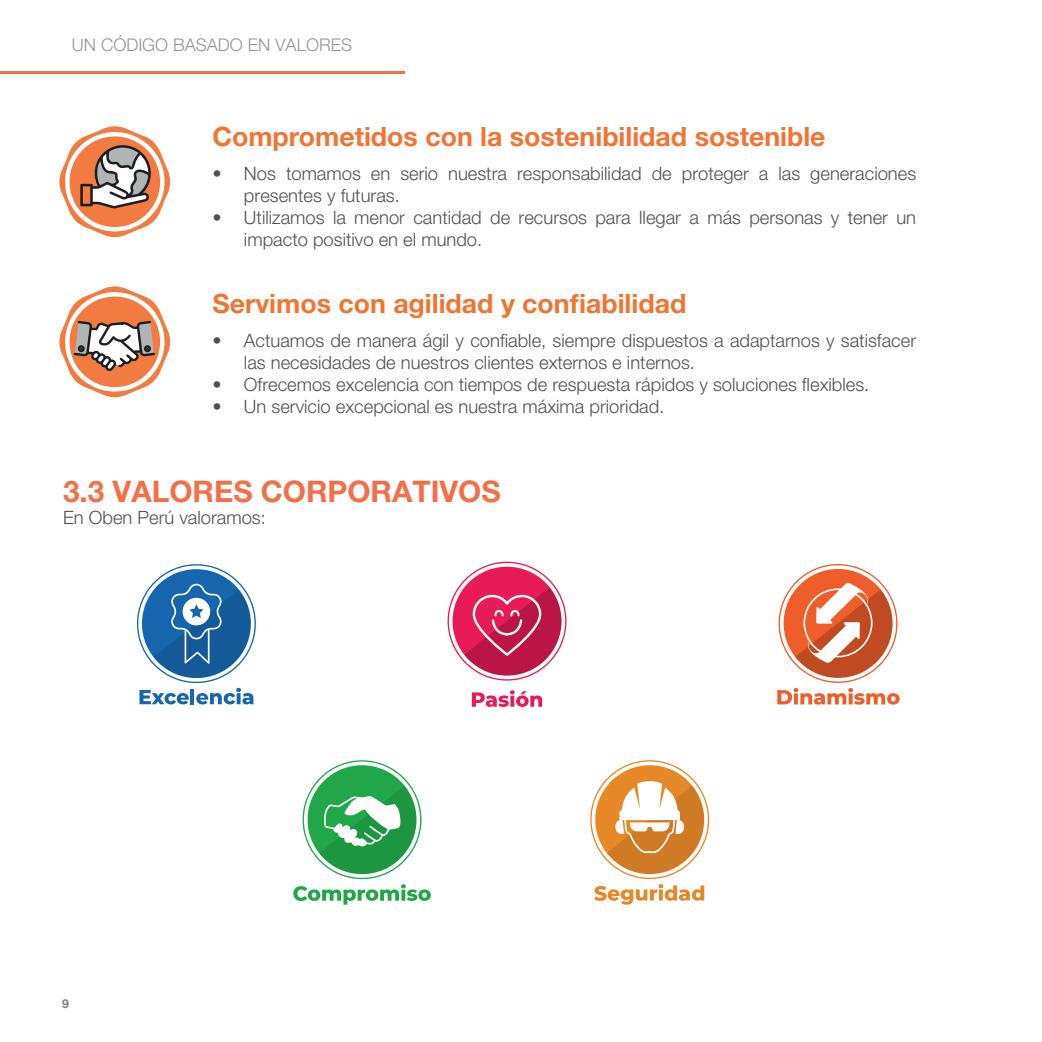
<style>
.page{position:relative;width:1042px;height:1042px;background:#fff}
.page>*{position:absolute;margin:0;border:0;box-sizing:border-box;transform-origin:0 0}
.t1{font:700 29.75px "Helvetica Neue LT Std";color:#f37046}
.t2{font:700 26.78px "Helvetica Neue LT Std";color:#f27434}
.t3{font:300 18.38px/22.1px "Helvetica Neue LT Std";color:#4f5252}
.t4{font:300 17.5px "Helvetica Neue LT Std";color:#939595}
.t5{font:700 12.25px "Helvetica Neue LT Std";color:#7c7f81}
</style>
<div class="page">
<hr style="left:0;top:71px;width:404px;height:3px;background:#f37046">
<svg style="left:590px;top:760px;width:119px;height:144px"></svg>
<svg style="left:777px;top:564px;width:122px;height:140px"></svg>
<svg style="left:293px;top:760px;width:138px;height:144px"></svg>
<svg style="left:137px;top:564px;width:119px;height:140px"></svg>
<svg style="left:472px;top:690px;width:70px;height:17px"></svg>
<svg style="left:447px;top:562px;width:119px;height:118px"></svg>
<svg style="left:59px;top:126px;width:111px;height:111px"></svg>
<svg style="left:59px;top:286px;width:111px;height:111px"></svg>
<p class="t4" style="left:72px;top:34px;width:282px">UN CÓDIGO BASADO EN VALORES</p>
<h2 class="t2" style="left:212px;top:120px;width:615px">Comprometidos con la sostenibilidad sostenible</h2>
<p class="t3" style="left:244px;top:162px;width:674px;text-indent:-31px">• Nos tomamos en serio nuestra responsabilidad de proteger a las generaciones presentes y futuras.</p>
<p class="t3" style="left:244px;top:206px;width:673px;text-indent:-31px">• Utilizamos la menor cantidad de recursos para llegar a más personas y tener un impacto positivo en el mundo.</p>
<h2 class="t2" style="left:212px;top:287px;width:475px">Servimos con agilidad y confiabilidad</h2>
<p class="t3" style="left:244px;top:329px;width:673px;text-indent:-31px">• Actuamos de manera ágil y confiable, siempre dispuestos a adaptarnos y satisfacer las necesidades de nuestros clientes externos e internos.</p>
<p class="t3" style="left:212px;top:373px;width:658px">• Ofrecemos excelencia con tiempos de respuesta rápidos y soluciones flexibles.</p>
<p class="t3" style="left:212px;top:395px;width:453px">• Un servicio excepcional es nuestra máxima prioridad.</p>
<h1 class="t1" style="left:63px;top:472px;width:439px">3.3 VALORES CORPORATIVOS</h1>
<p class="t3" style="left:63px;top:506px;width:204px">En Oben Perú valoramos:</p>
<p class="t5" style="left:62px;top:996px;width:8px">9</p>
</div>
